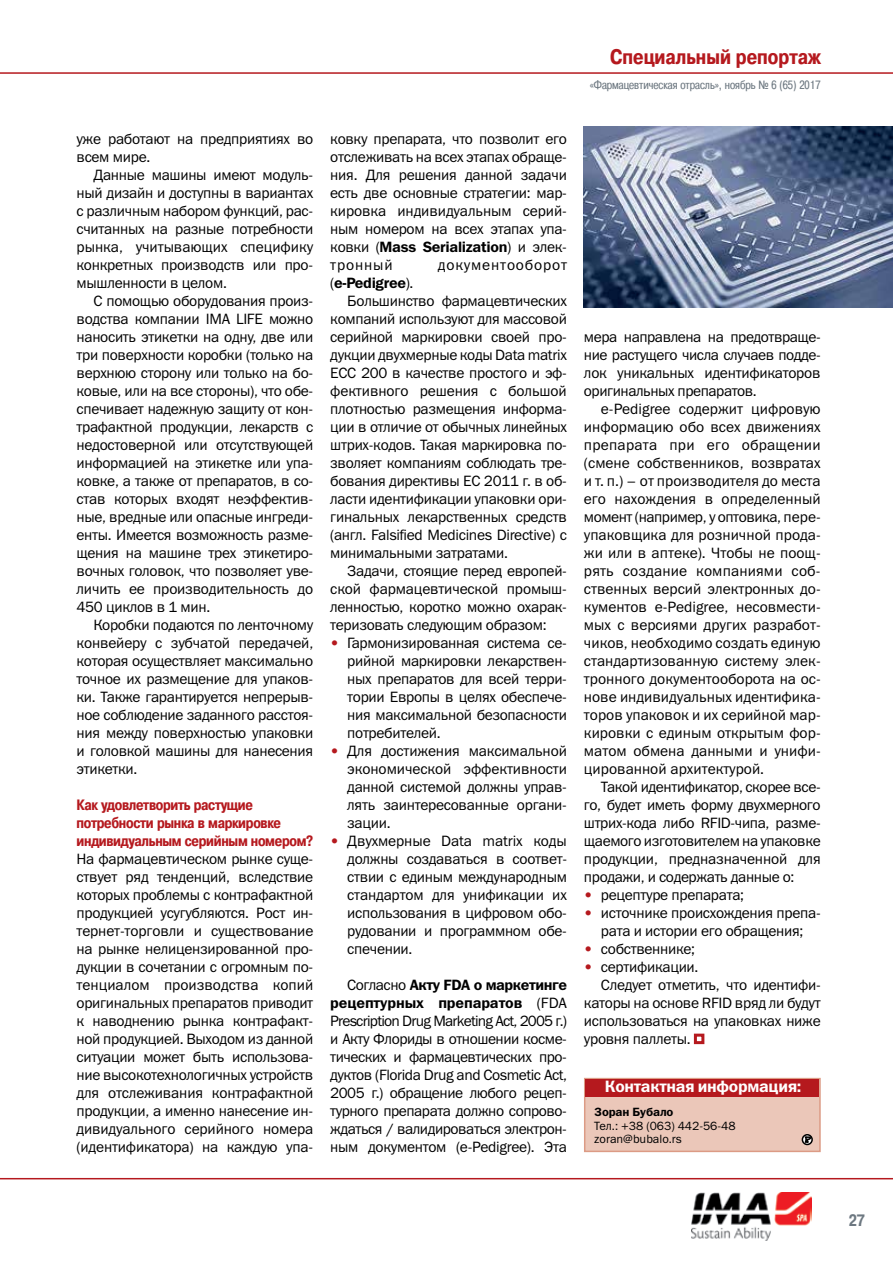
<style>
.page{position:relative;width:893px;height:1263px;background:#fff}
.page>*{position:absolute;margin:0;border:0;box-sizing:border-box;transform-origin:0 0}
.t1{font:700 21px "Pragmatica Cond C";color:#b5191e}
.t2{font:16.5px "Franklin Gothic Demi C";letter-spacing:-.02em;color:#fff}
.t3{font:700 16.5px "Pragmatica Cond C";color:#6d7881;scale:.95 1}
.t4{font:15px/18px "Franklin Gothic Book C";letter-spacing:-.02em;color:#000;text-align:justify}
.t5{font:15px/18px "Franklin Gothic Demi C";letter-spacing:-.02em;color:#000;text-align:right}
.t6{font:700 15px/18px "Pragmatica Cond C";letter-spacing:-.02em;color:#b5191e}
.t7{font:15px "Franklin Gothic Book C";letter-spacing:.055em;color:#000}
.t8{font:12px "Pragmatica Cond C";color:#6d7881}
.t9{font:12px/13.5px "Franklin Gothic Book C";color:#000}
.t10{font:12px "Franklin Gothic Demi C";letter-spacing:-.01em;color:#000}
.s1{font-family:"Franklin Gothic Book C"}
.s2{color:#b5191e}
</style>
<div class="page">
<hr style="left:0;top:1178px;width:893px;height:1px;background:#b5191e">
<hr style="left:0;top:72px;width:893px;height:2px;background:#b5191e">
<div style="left:694px;top:1034px;width:10px;height:10px;border:3px solid #b5191e"></div>
<img style="left:584px;top:126px;width:309px;height:181px">
<img style="left:691px;top:1192px;width:121px;height:49px">
<div style="left:584px;top:1078px;width:237px;height:74px;background:#ebc7b9;border:2px solid #dc9b85"></div>
<div style="left:802px;top:1134px;width:11px;height:11px;border:2px solid #000;border-radius:50%"></div>
<svg style="left:804px;top:1136px;width:8px;height:7px"></svg>
<div style="left:585px;top:1079px;width:234px;height:18px;background:#b5191e"></div>
<h1 class="t1" style="left:610px;top:45px;width:212px">Специальный репортаж</h1>
<p class="t8" style="left:590px;top:78px;width:232px">«Фармацевтическая отрасль», ноябрь № 6 (65) 2017</p>
<p class="t4" style="left:77px;top:130px;width:238px">уже работают на предприятиях во всем мире.</p>
<p class="t4" style="left:77px;top:166px;width:238px;text-indent:17px">Данные машины имеют модуль&shy;ный дизайн и доступны в вариантах с различным набором функций, рас&shy;считанных на разные потребности рынка, учитывающих специфику конкретных производств или про&shy;мышленности в целом.</p>
<p class="t4" style="left:77px;top:292px;width:238px;text-indent:17px">С помощью оборудования произ&shy;водства компании IMA LIFE можно наносить этикетки на одну, две или три поверхности коробки (только на верхнюю сторону или только на бо&shy;ковые, или на все стороны), что обе&shy;спечивает надежную защиту от кон&shy;трафактной продукции, лекарств с недостоверной или отсутствующей информацией на этикетке или упа&shy;ковке, а также от препаратов, в со&shy;став которых входят неэффектив&shy;ные, вредные или опасные ингреди&shy;енты. Имеется возможность разме&shy;щения на машине трех этикетиро&shy;вочных головок, что позволяет уве&shy;личить ее производительность до 450 циклов в 1 мин.</p>
<p class="t4" style="left:77px;top:616px;width:238px;text-indent:17px">Коробки подаются по ленточному конвейеру с зубчатой передачей, которая осуществляет максимально точное их размещение для упаков&shy;ки. Также гарантируется непрерыв&shy;ное соблюдение заданного расстоя&shy;ния между поверхностью упаковки и головкой машины для нанесения этикетки.</p>
<p class="t6" style="left:77px;top:796px;width:238px">Как удовлетворить растущие потребности рынка в маркировке индивидуальным серийным номером?</p>
<p class="t4" style="left:77px;top:850px;width:238px">На фармацевтическом рынке суще&shy;ствует ряд тенденций, вследствие которых проблемы с контрафактной продукцией усугубляются. Рост ин&shy;тернет-торговли и существование на рынке нелицензированной про&shy;дукции в сочетании с огромным по&shy;тенциалом производства копий оригинальных препаратов приводит к наводнению рынка контрафакт&shy;ной продукцией. Выходом из данной ситуации может быть использова&shy;ние высокотехнологичных устройств для отслеживания контрафактной продукции, а именно нанесение ин&shy;дивидуального серийного номера (идентификатора) на каждую упа-</p>
<p class="t4" style="left:330px;top:130px;width:238px">ковку препарата, что позволит его отслеживать на всех этапах обраще&shy;ния. Для решения данной задачи есть две основные стратегии: мар&shy;кировка индивидуальным серий&shy;ным номером на всех этапах упа-</p>
<p class="t5" style="left:330px;top:238px;width:238px"><span class="s1">ковки (</span>Mass Serialization<span class="s1">) и элек-</span></p>
<p class="t7" style="left:330px;top:257px;width:64px">тронный</p>
<p class="t7" style="left:438px;top:257px;width:131px">документооборот</p>
<p class="t5" style="left:330px;top:274px;width:85px"><span class="s1">(</span>e-Pedigree<span class="s1">).</span></p>
<p class="t4" style="left:330px;top:292px;width:238px;text-indent:17px">Большинство фармацевтических компаний используют для массовой серийной маркировки своей про&shy;дукции двухмерные коды Data matrix ECC 200 в качестве простого и эф&shy;фективного решения с большой плотностью размещения информа&shy;ции в отличие от обычных линейных штрих-кодов. Такая маркировка по&shy;зволяет компаниям соблюдать тре&shy;бования директивы ЕС 2011 г. в об&shy;ласти идентификации упаковки ори&shy;гинальных лекарственных средств (англ. Falsified Medicines Directive) с минимальными затратами.</p>
<p class="t4" style="left:330px;top:562px;width:238px;text-indent:17px">Задачи, стоящие перед европей&shy;ской фармацевтической промыш&shy;ленностью, коротко можно охарак&shy;теризовать следующим образом:</p>
<p class="t4" style="left:347px;top:634px;width:221px;text-indent:-17px"><span class="s2">•</span> Гармонизированная система се&shy;рийной маркировки лекарствен&shy;ных препаратов для всей терри&shy;тории Европы в целях обеспече&shy;ния максимальной безопасности потребителей.</p>
<p class="t4" style="left:347px;top:742px;width:221px;text-indent:-17px"><span class="s2">•</span> Для достижения максимальной экономической эффективности данной системой должны управ&shy;лять заинтересованные органи&shy;зации.</p>
<p class="t4" style="left:347px;top:832px;width:221px;text-indent:-17px"><span class="s2">•</span> Двухмерные Data matrix коды должны создаваться в соответ&shy;ствии с единым международным стандартом для унификации их использования в цифровом обо&shy;рудовании и программном обе&shy;спечении.</p>
<p class="t5" style="left:330px;top:976px;width:238px"><span class="s1">Согласно</span> Акту FDA о маркетинге рецептурных препаратов <span class="s1">(FDA</span></p>
<p class="t4" style="left:330px;top:1012px;width:238px">Prescription Drug Marketing Act, 2005 г.) и Акту Флориды в отношении косме&shy;тических и фармацевтических про&shy;дуктов (Florida Drug and Cosmetic Act, 2005 г.) обращение любого рецеп&shy;турного препарата должно сопрово&shy;ждаться / валидироваться электрон&shy;ным документом (e-Pedigree). Эта</p>
<p class="t4" style="left:584px;top:328px;width:238px">мера направлена на предотвраще&shy;ние растущего числа случаев подде&shy;лок уникальных идентификаторов оригинальных препаратов.</p>
<p class="t4" style="left:584px;top:400px;width:238px;text-indent:17px">e-Pedigree содержит цифровую информацию обо всех движениях препарата при его обращении (смене собственников, возвратах и т. п.) – от производителя до места его нахождения в определенный момент (например, у оптовика, пере&shy;упаковщика для розничной прода&shy;жи или в аптеке). Чтобы не поощ&shy;рять создание компаниями соб&shy;ственных версий электронных до&shy;кументов e-Pedigree, несовмести&shy;мых с версиями других разработ&shy;чиков, необходимо создать единую стандартизованную систему элек&shy;тронного документооборота на ос&shy;нове индивидуальных идентифика&shy;торов упаковок и их серийной мар&shy;кировки с единым открытым фор&shy;матом обмена данными и унифи&shy;цированной архитектурой.</p>
<p class="t4" style="left:584px;top:778px;width:238px;text-indent:17px">Такой идентификатор, скорее все&shy;го, будет иметь форму двухмерного штрих-кода либо RFID-чипа, разме&shy;щаемого изготовителем на упаковке продукции, предназначенной для продажи, и содержать данные о:</p>
<p class="t4" style="left:584px;top:886px;width:162px"><span class="s2">•</span> рецептуре препарата;</p>
<p class="t4" style="left:584px;top:904px;width:238px;text-align:center"><span class="s2">•</span> источнике происхождения препа&shy;рата и истории его обращения;</p>
<p class="t4" style="left:584px;top:940px;width:113px"><span class="s2">•</span> собственнике;</p>
<p class="t4" style="left:584px;top:958px;width:116px"><span class="s2">•</span> сертификации.</p>
<p class="t4" style="left:601px;top:976px;width:221px">Следует отметить, что идентифи-</p>
<p class="t4" style="left:584px;top:994px;width:238px">каторы на основе RFID вряд ли будут</p>
<p class="t4" style="left:584px;top:1012px;width:238px">использоваться на упаковках ниже</p>
<p class="t4" style="left:584px;top:1030px;width:108px">уровня паллеты.</p>
<p class="t2" style="left:605px;top:1077px;width:198px">Контактная информация:</p>
<p class="t10" style="left:594px;top:1105px;width:81px">Зоран Бубало</p>
<p class="t9" style="left:594px;top:1119px;width:143px">Тел.: +38 (063) 442-56-48 zoran@bubalo.rs</p>
<p class="t3" style="left:849px;top:1211px;width:19px">27</p>
</div>
